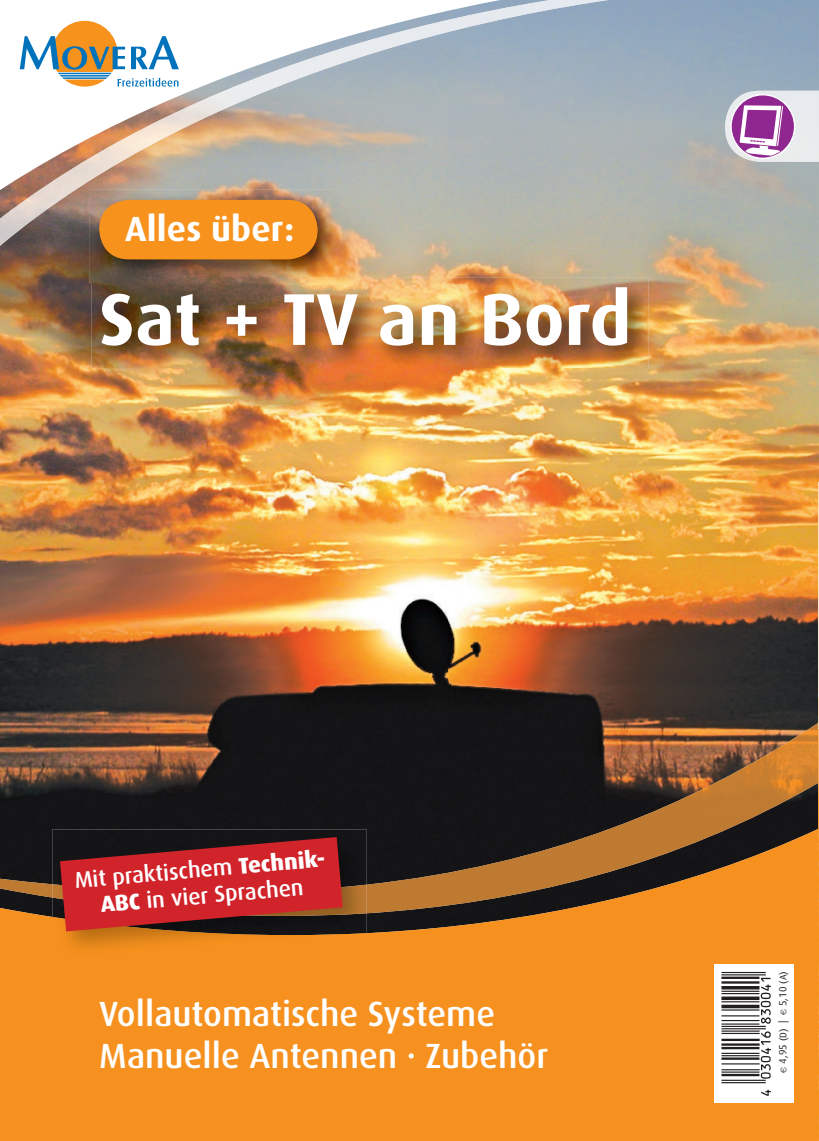
<style>
.page{position:relative;width:819px;height:1141px;background:#fff}
.page>*{position:absolute;margin:0;border:0;box-sizing:border-box;transform-origin:0 0}
.t1{font:700 73.5px "Dax";color:#fff}
.t2{font:500 35px/42px "Dax";color:#fff}
.t3{font:700 35px "Dax";letter-spacing:.005em;color:#fff}
.t4{font:500 22.75px/26.2px "Dax";color:#fff;text-align:center}
.t5{font:10.5px "Dax";color:#231f20}
.s1{font-weight:800}
.s2{font-family:"Euro Sans EF One";font-size:7.88px}
.s3{font-size:9.62px}
</style>
<div class="page">
<img style="left:818px;top:250px;width:1px;height:233px">
<img style="left:0;top:217px;width:818px;height:609px">
<svg style="left:0;top:826px;width:818px;height:315px;background:#e0851e"></svg>
<img style="left:702px;top:722px;width:116px;height:96px">
<img style="left:584px;top:789px;width:118px;height:77px">
<img style="left:467px;top:837px;width:118px;height:66px">
<img style="left:702px;top:817px;width:51px;height:23px">
<img style="left:0;top:878px;width:52px;height:20px">
<img style="left:366px;top:868px;width:102px;height:45px">
<img style="left:584px;top:865px;width:46px;height:14px">
<svg style="left:19px;top:0;width:711px;height:217px"></svg>
<img style="left:350px;top:15px;width:118px;height:46px">
<img style="left:467px;top:0;width:142px;height:28px">
<img style="left:235px;top:45px;width:116px;height:41px">
<img style="left:116px;top:85px;width:177px;height:55px">
<img style="left:0;top:139px;width:117px;height:107px">
<img style="left:116px;top:139px;width:47px;height:26px">
<svg style="left:20px;top:21px;width:159px;height:66px"></svg>
<img style="left:52px;top:829px;width:314px;height:55px">
<img style="left:52px;top:884px;width:314px;height:71px">
<svg style="left:60px;top:837px;width:283px;height:94px;background:#a32124"></svg>
<img style="left:89px;top:190px;width:251px;height:93px">
<div style="left:99px;top:200px;width:218px;height:59px;background:#f7931d;border-radius:30px"></div>
<img style="left:725px;top:91px;width:5px;height:71px">
<img style="left:818px;top:483px;width:1px;height:658px">
<img style="left:91px;top:278px;width:557px;height:90px">
<img style="left:91px;top:278px;width:249px;height:5px">
<svg style="left:730px;top:0;width:89px;height:250px;background:#ababbb"></svg>
<div style="left:714px;top:964px;width:80px;height:139px;background:#fff"></div>
<svg style="left:761px;top:1090px;width:9px;height:6px"></svg>
<hr style="left:721px;top:1082px;width:44px;height:1px;background:#231f20">
<hr style="left:721px;top:1080px;width:44px;height:1px;background:#231f20">
<svg style="left:721px;top:977px;width:49px;height:102px"></svg>
<hr style="left:721px;top:974px;width:44px;height:1px;background:#231f20">
<hr style="left:721px;top:972px;width:44px;height:1px;background:#231f20">
<p class="t3" style="left:125px;top:214px;width:171px">Alles über:</p>
<h1 class="t1" style="left:99px;top:288px;width:533px">Sat + TV an Bord</h1>
<p class="t4" style="left:74px;top:870px;width:256px;rotate:-5deg">Mit praktischem <span class="s1">Technik-<br>ABC</span> in vier Sprachen</p>
<p class="t2" style="left:99px;top:997px;width:451px">Vollautomatische Systeme<br>Manuelle Antennen · Zubehör</p>
<p class="t5" style="left:778px;top:1073px;width:103px;rotate:-90deg"><span class="s2">c</span> 4,95 <span class="s3">(D)</span> | <span class="s2">c</span> 5,10 <span class="s3">(A)</span></p>
</div>
